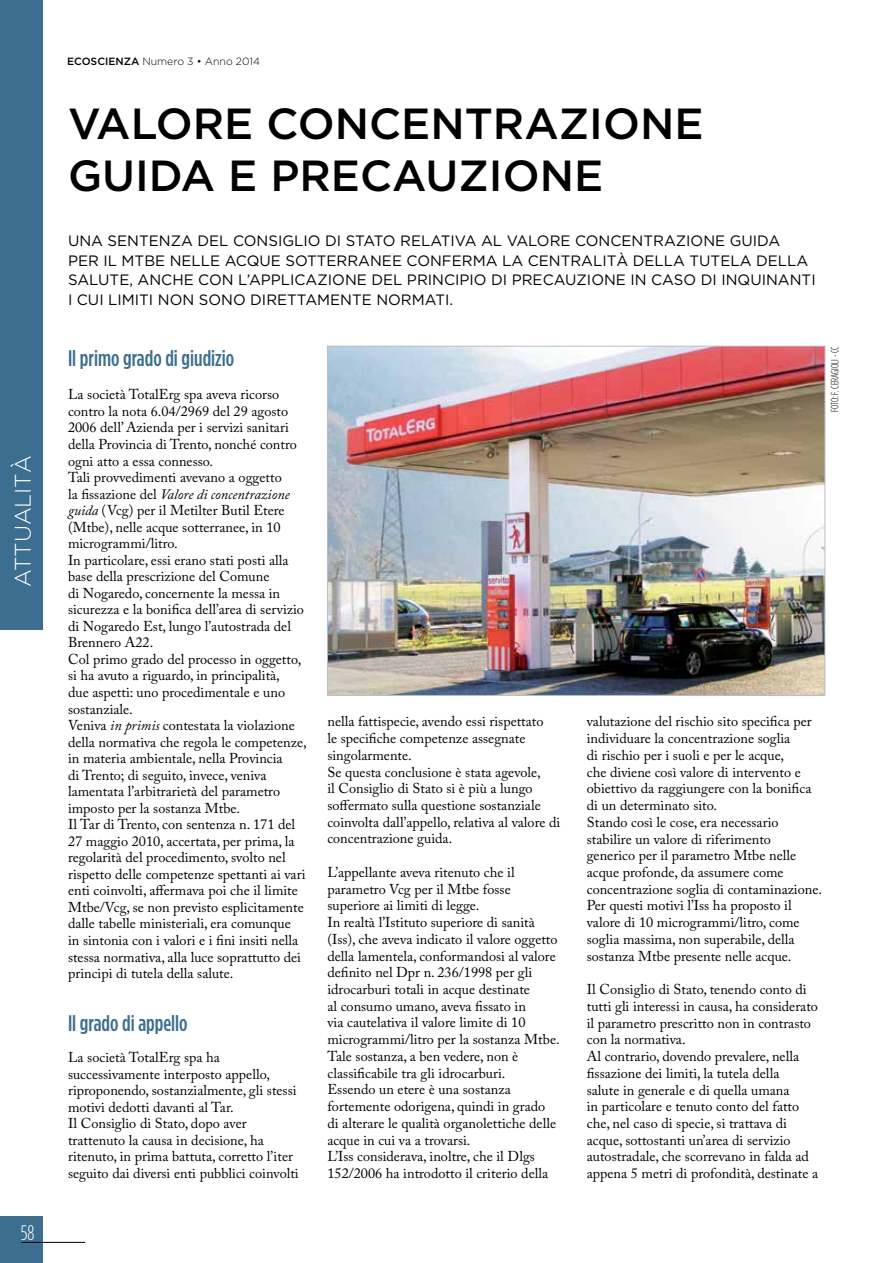
<style>
.page{position:relative;width:893px;height:1263px;background:#fff}
.page>*{position:absolute;margin:0;border:0;box-sizing:border-box;transform-origin:0 0}
.t1{font:500 43.5px "Gotham HTF";color:#000}
.t2{font:500 condensed 22.5px "Gotham HTF";color:#3b6e8f}
.t3{font:300 22.5px "Gotham HTF";color:#fff}
.t4{font:300 condensed 21px "Gotham HTF";color:#fff}
.t5{font:15px/19.5px "Gotham HTF";color:#000}
.t6{font:14.25px/16.8px "Adobe Caslon Pro";color:#000}
.t7{font:300 10.5px "Gotham HTF";color:#000}
.t8{font:300 condensed 10.5px "Gotham HTF";color:#000}
.s1{font-weight:500}
.s2{font-style:italic}
</style>
<div class="page">
<div style="left:0;top:1216px;width:43px;height:47px;background:#3b6e8f"></div>
<hr style="left:21px;top:1242px;width:64px;height:1px;background:#000">
<div style="left:0;top:0;width:43px;height:629px;background:#3b6e8f"></div>
<img style="left:329px;top:348px;width:494px;height:346px">
<h2 class="t3" style="left:11px;top:587px;width:133px;rotate:-90deg">ATTUALITà</h2>
<p class="t4" style="left:21px;top:1221px;width:15px">58</p>
<p class="t7" style="left:67px;top:56px;width:194px"><span class="s1">ECOSCIENZA</span> Numero 3 • Anno 2014</p>
<p class="t1" style="left:68px;top:99px;width:60px">VALORE</p>
<p class="t1" style="left:266px;top:99px;width:230px">CONCENTRA</p>
<p class="t1" style="left:559px;top:99px;width:140px">ZIONE</p>
<p class="t1" style="left:68px;top:151px;width:93px">GUIDA</p>
<p class="t1" style="left:228px;top:151px;width:74px">E PRECA</p>
<p class="t1" style="left:425px;top:151px;width:173px">UZIONE</p>
<p class="t5" style="left:68px;top:231px;width:749px">U NA SENTENZA DEL CONSIGLIO DI STATO RELATIVA AL VALORE CONCENTRAZIONE GUIDA<br>PER IL MTBE NELLE ACQUE SOTTERRANEE CONFERMA LA CENTRALITÀ DELLA TUTELA DELLA SALUTE, ANCHE CON L’APPLICAZIONE DEL PRINCIPIO DI PRECAUZIONE IN CASO DI INQUINANTI I CUI LIMITI NON SONO DIRETTAMENTE NORMATI.</p>
<p class="t2" style="left:68px;top:346px;width:168px">Il primo grado di giudizio</p>
<p class="t6" style="left:68px;top:386px;width:240px">La società TotalErg spa aveva ricorso contro la nota 6.04/2969 del 29 agosto 2006 dell’ Azienda per i servizi sanitari della Provincia di Trento, nonché contro ogni atto a essa connesso.<br>Tali provvedimenti avevano a oggetto<br>la fissazione del <span class="s2">Valore di concentrazione guida</span> (Vcg) per il Metilter Butil Etere (Mtbe), nelle acque sotterranee, in 10 microgrammi/litro.<br>In particolare, essi erano stati posti alla base della prescrizione del Comune<br>di Nogaredo, concernente la messa in sicurezza e la bonifica dell’area di servizio di Nogaredo Est, lungo l’autostrada del Brennero A22.<br>Col primo grado del processo in oggetto, si ha avuto a riguardo, in principalità,<br>due aspetti: uno procedimentale e uno sostanziale.<br>Veniva <span class="s2">in primis</span> contestata la violazione della normativa che regola le competenze, in materia ambientale, nella Provincia<br>di Trento; di seguito, invece, veniva lamentata l’arbitrarietà del parametro imposto per la sostanza Mtbe.<br>Il Tar di Trento, con sentenza n. 171 del 27 maggio 2010, accertata, per prima, la regolarità del procedimento, svolto nel rispetto delle competenze spettanti ai vari enti coinvolti, affermava poi che il limite Mtbe/Vcg, se non previsto esplicitamente dalle tabelle ministeriali, era comunque<br>in sintonia con i valori e i fini insiti nella stessa normativa, alla luce soprattutto dei principi di tutela della salute.</p>
<p class="t2" style="left:68px;top:1010px;width:121px">Il grado di appello</p>
<p class="t6" style="left:68px;top:1049px;width:232px">La società TotalErg spa ha successivamente interposto appello, riproponendo, sostanzialmente, gli stessi motivi dedotti davanti al Tar.<br>Il Consiglio di Stato, dopo aver trattenuto la causa in decisione, ha ritenuto, in prima battuta, corretto l’iter seguito dai diversi enti pubblici coinvolti</p>
<p class="t6" style="left:327px;top:713px;width:234px">nella fattispecie, avendo essi rispettato<br>le specifiche competenze assegnate singolarmente.<br>Se questa conclusione è stata agevole,<br>il Consiglio di Stato si è più a lungo soffermato sulla questione sostanziale coinvolta dall’appello, relativa al valore di concentrazione guida.</p>
<p class="t6" style="left:327px;top:863px;width:234px">L’appellante aveva ritenuto che il parametro Vcg per il Mtbe fosse superiore ai limiti di legge.<br>In realtà l’Istituto superiore di sanità (Iss), che aveva indicato il valore oggetto della lamentela, conformandosi al valore definito nel Dpr n. 236/1998 per gli idrocarburi totali in acque destinate<br>al consumo umano, aveva fissato in<br>via cautelativa il valore limite di 10 microgrammi/litro per la sostanza Mtbe.<br>Tale sostanza, a ben vedere, non è classificabile tra gli idrocarburi.<br>Essendo un etere è una sostanza fortemente odorigena, quindi in grado di alterare le qualità organolettiche delle acque in cui va a trovarsi.<br>L’Iss considerava, inoltre, che il Dlgs 152/2006 ha introdotto il criterio della</p>
<p class="t8" style="left:829px;top:412px;width:68px;rotate:-90deg">foto: F. CERAGIOLI - CC</p>
<p class="t6" style="left:587px;top:713px;width:237px">valutazione del rischio sito specifica per individuare la concentrazione soglia<br>di rischio per i suoli e per le acque,<br>che diviene così valore di intervento e obiettivo da raggiungere con la bonifica di un determinato sito.<br>Stando così le cose, era necessario stabilire un valore di riferimento generico per il parametro Mtbe nelle acque profonde, da assumere come concentrazione soglia di contaminazione.<br>Per questi motivi l’Iss ha proposto il valore di 10 microgrammi/litro, come soglia massima, non superabile, della sostanza Mtbe presente nelle acque.</p>
<p class="t6" style="left:587px;top:981px;width:233px">Il Consiglio di Stato, tenendo conto di tutti gli interessi in causa, ha considerato il parametro prescritto non in contrasto con la normativa.<br>Al contrario, dovendo prevalere, nella fissazione dei limiti, la tutela della<br>salute in generale e di quella umana<br>in particolare e tenuto conto del fatto che, nel caso di specie, si trattava di acque, sottostanti un’area di servizio autostradale, che scorrevano in falda ad appena 5 metri di profondità, destinate a</p>
</div>
